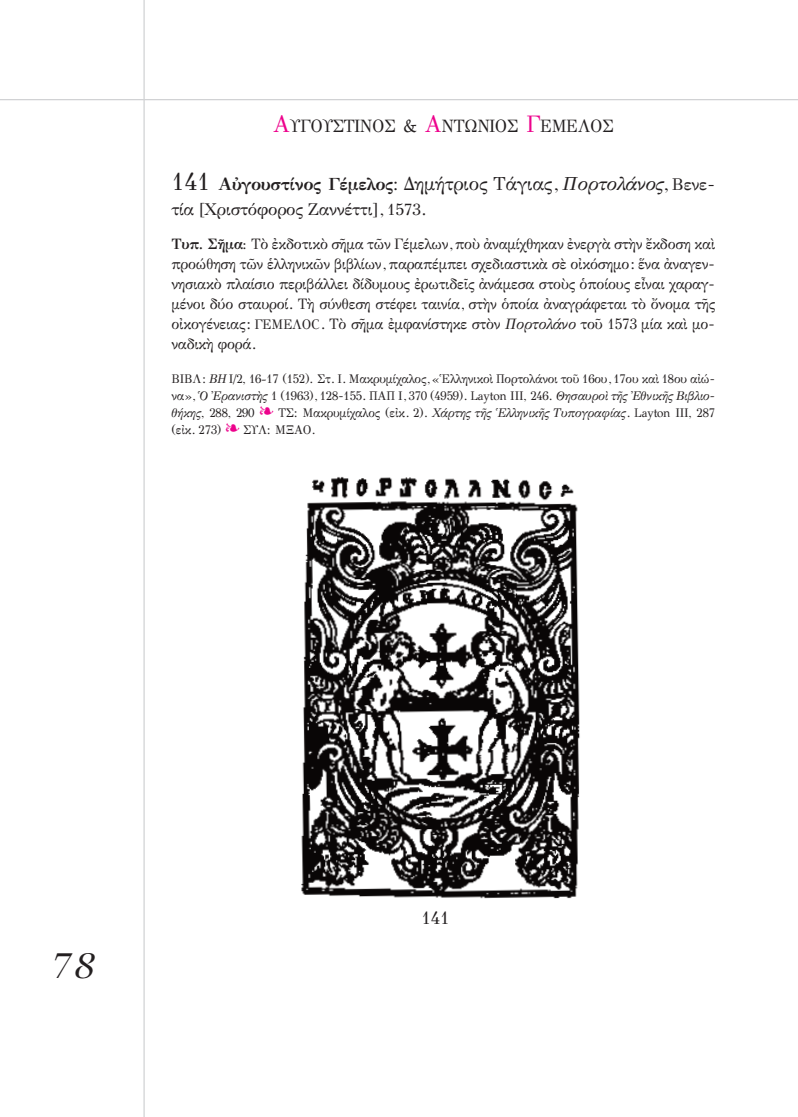
<style>
.page{position:relative;width:798px;height:1117px;background:#fff}
.page>*{position:absolute;margin:0;border:0;box-sizing:border-box;transform-origin:0 0}
.t1{font:italic 35px "GFS Bodoni";color:#231f20}
.t2{font:18.12px "GFS Didot";color:#231f20}
.t3{font:17.75px "GFS Didot GL";letter-spacing:-.02em;color:#231f20;scale:.95 1}
.t4{font:700 17.5px "GFS Didot";letter-spacing:-.02em;color:#231f20}
.t5{font:16.88px "GFS Didot";letter-spacing:-.015em;color:#231f20}
.t6{font:15px/20px "GFS Didot";letter-spacing:-.015em;color:#231f20;text-align:justify;scale:.95 1}
.t7{font:12.5px/16.9px "GFS Didot";letter-spacing:-.015em;color:#231f20;text-align:justify;scale:.95 1}
.t8{font:italic 12.5px "GFS Didot";letter-spacing:-.015em;color:#231f20;scale:.95 1}
.s1{font-size:23.75px;color:#ed028c}
.s2{font-size:18.75px}
.s3{font-weight:400;font-size:25px}
.s4{font-family:"GFS Didot GL"}
.s5{font-weight:400;font-size:18.75px}
.s6{font-weight:400;font-style:italic;font-size:18.75px}
.s7{font-weight:400;font-size:16.88px}
.s8{font-size:16.25px}
.s9{font-weight:700}
.s10{font-size:13.75px}
.s11{font-family:"GFS Didot GL";font-size:13.75px}
.s12{font-style:italic}
.s13{font-family:"GFS Didot GL";font-style:italic}
.s14{font-family:"GFS Didot GL";font-style:normal}
.s15{font-style:normal}
</style>
<div class="page">
<hr style="left:143px;top:0;width:2px;height:1116px;background:#d1d2d4">
<hr style="left:0;top:99px;width:797px;height:1px;background:#d1d2d4">
<img style="left:301px;top:476px;width:279px;height:423px">
<p class="t3" style="left:273px;top:119px;width:359px"><span class="s1">A</span>ΥΓOΥΣΤΙNOΣ <span class="s2">&amp;</span> <span class="s1">A</span>NTΩNΙOΣ <span class="s1">Γ</span>ΕΜΕΛOΣ</p>
<p class="t4" style="left:171px;top:174px;width:545px"><span class="s3">141</span> Αὐγουστίνος Γέμελος<span class="s4">:</span> <span class="s5">ΔΗΜΉΤΡΙΟΣ ΤΆΓΙΑΣ,</span> <span class="s6">Πορτολάνος</span><span class="s5">,</span> <span class="s7">ΒΕΝΕ-</span></p>
<p class="t5" style="left:171px;top:200px;width:256px">ΤΊΑ <span class="s4">[</span>ΧΡΙΣΤΌΦΟΡΟΣ ΖΑΝΝΈΤΤΙ<span class="s4">]</span>, <span class="s8">1573.</span></p>
<p class="t6" style="left:171px;top:234px;width:573px"><span class="s9">Τυπ. Σῆμα:</span> ΤE ÂΚΔΟΤΙΚE ΣÉΜΑ Τ΅Ν ΓΈΜΕΛΩΝ, ΠΟF ÀΝΑΜΊΧΘΗΚΑΝ ÂΝΕΡΓA ΣΤCΝ ÖΚΔΟΣΗ ΚΑD ΠΡΟΏΘΗΣΗ Τ΅Ν ËΛΛΗΝΙΚ΅Ν ΒΙΒΛΊΩΝ, ΠΑΡΑΠΈΜΠΕΙ ΣΧΕΔΙΑΣΤΙΚA ΣB Ο¨ΚΌΣΗΜΟ: ≤ΝΑ ÀΝΑΓΕΝ-ΝΗΣΙΑΚE ΠΛΑΊΣΙΟ ΠΕΡΙΒΆΛΛΕΙ ΔΊΔΥΜΟΥΣ ÂΡΩΤΙΔΕÖΣ ÀΝΆΜΕΣΑ ΣΤΟFΣ ÏΠΟΊΟΥΣ ΕRΝΑΙ ΧΑΡΑΓ-ΜΈΝΟΙ ΔΎΟ ΣΤΑΥΡΟΊ. ΤC ΣΎΝΘΕΣΗ ΣΤΈΦΕΙ ΤΑΙΝΊΑ, ΣΤCΝ ÏΠΟΊΑ ÀΝΑΓΡΆΦΕΤΑΙ ΤE ÙΝΟΜΑ ΤÉΣ Ο¨ΚΟΓΈΝΕΙΑΣ: <span class="s10">ΓΕΜΕΛΟ</span><span class="s11">C</span>. ΤE ΣÉΜΑ ÂΜΦΑΝΊΣΤΗΚΕ ΣΤEΝ <span class="s12">Πορτολάνο</span> ΤΟÜ 1573 ΜΊΑ ΚΑD ΜΟ-ΝΑΔΙΚC ΦΟΡΆ.</p>
<p class="t7" style="left:171px;top:370px;width:573px">ΒΙΒΛ: <span class="s13">ΒΗ</span> <span class="s4">Ι/</span>2<span class="s4">,</span> 16<span class="s4">-</span>17 <span class="s4">(</span>152<span class="s4">).</span> ΣΤ. Ι. MΑΚΡΥΜΊΧΑΛΟΣ, «^ΕΛΛΗΝΙΚΟD ΠΟΡΤΟΛΆΝΟΙ ΤΟÜ 16ΟΥ, 17ΟΥ ΚΑD 18ΟΥ Α¨Ώ - ΝΑ», <span class="s12">^Ο \Ερανιστcς</span> 1 (1963), 128-155. ΠΑΠ Ι, 370 (4959). <span class="s4">Layton III,</span> 246<span class="s4">.</span> <span class="s12">Θησαυροd τÉς \ΕθνικÉς Βιβλιο - θήκης</span><span class="s4">,</span> 288<span class="s4">,</span> 290</p>
<p class="t8" style="left:278px;top:405px;width:461px"><span class="s14">TΣ: Μακρυμίχαλος</span> <span class="s15">(Ε¨Κ. 2).</span> Χάρτης τÉς ^ΕλληνικÉς Τυπογραφίας<span class="s15">.</span> <span class="s14">Layton III,</span> <span class="s15">287</span></p>
<p class="t7" style="left:171px;top:421px;width:54px"><span class="s4">(</span>Ε¨Κ. 273<span class="s4">)</span></p>
<p class="t7" style="left:243px;top:421px;width:77px"><span class="s4">ΣΥΛ:</span> ΜΞAO.</p>
<p class="t1" style="left:53px;top:939px;width:45px">78</p>
<p class="t2" style="left:421px;top:906px;width:30px">141</p>
</div>
